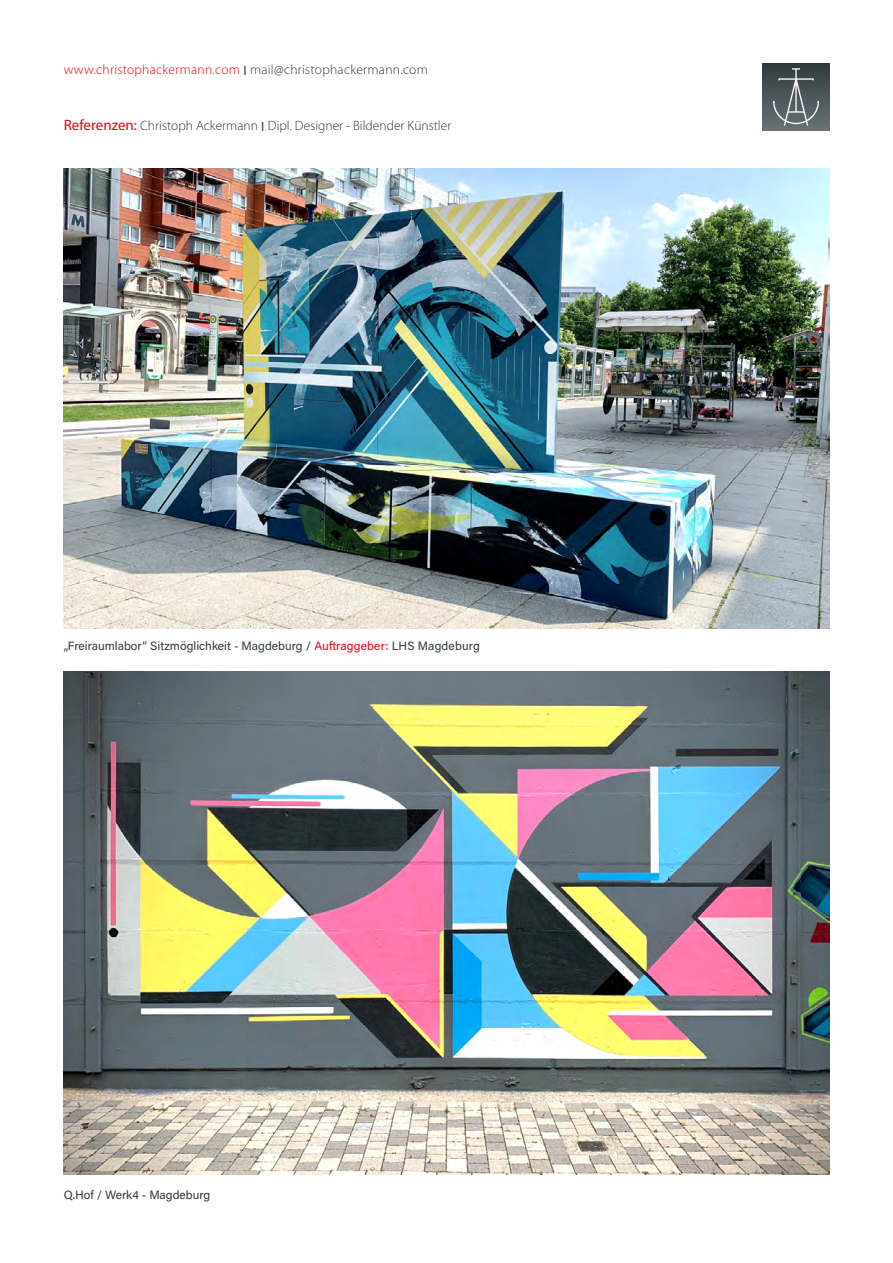
<style>
.page{position:relative;width:893px;height:1263px;background:#fff}
.page>*{position:absolute;margin:0;border:0;box-sizing:border-box;transform-origin:0 0}
.t1{font:300 13.5px "Myriad Pro";color:#30383b}
.t2{font:300 13.5px "Myriad Pro";letter-spacing:.02em;color:#3c3c3b}
.t3{font:12px "Acumin Variable Concept";color:#30383b}
.s1{color:#e30613}
.s2{font-weight:400}
.s3{font-weight:400;font-size:15px;color:#e30613}
.s4{font-weight:400;color:#3c3c3b}
</style>
<div class="page">
<img style="left:64px;top:168px;width:765px;height:460px">
<img style="left:64px;top:672px;width:765px;height:503px">
<div style="left:763px;top:64px;width:66px;height:66px;background:linear-gradient(to bottom,#313a3f,#667177)"></div>
<svg style="left:773px;top:68px;width:46px;height:58px;background:#626b6f"></svg>
<p class="t2" style="left:64px;top:61px;width:365px"><span class="s1">www.christophackermann.com</span> <span class="s2">I</span> mail@christophackermann.com</p>
<p class="t1" style="left:64px;top:117px;width:389px"><span class="s3">Referenzen:</span> Christoph Ackermann <span class="s4">I</span> Dipl. Designer - Bildender Künstler</p>
<p class="t3" style="left:64px;top:637px;width:418px">„Freiraumlabor“ Sitzmöglichkeit - Magdeburg / <span class="s1">Auftraggeber:</span> LHS Magdeburg</p>
<p class="t3" style="left:64px;top:1187px;width:148px">Q.Hof / Werk4 - Magdeburg</p>
</div>
